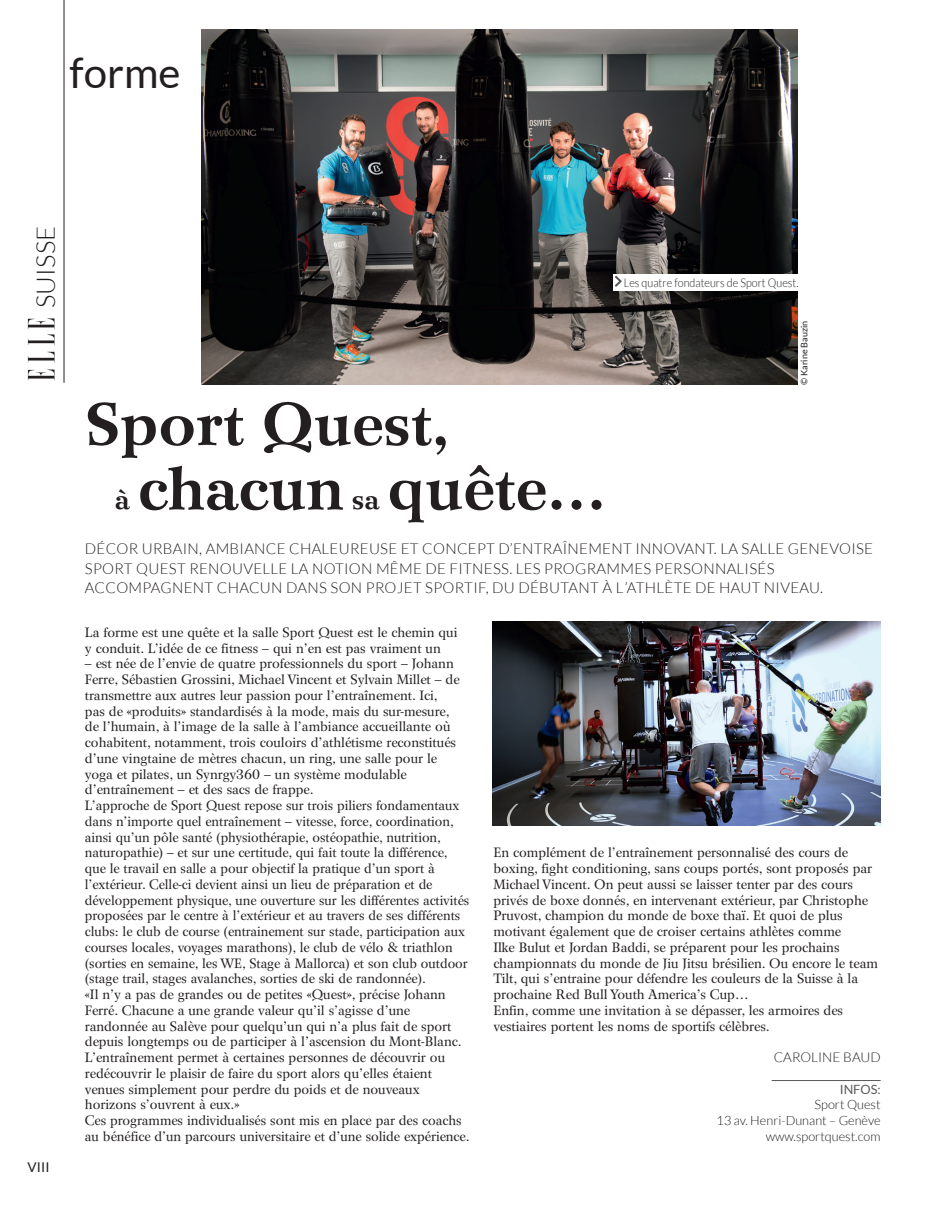
<style>
.page{position:relative;width:936px;height:1212px;background:#fff}
.page>*{position:absolute;margin:0;border:0;box-sizing:border-box;transform-origin:0 0}
.t1{font:700 60px "Wilke";color:#231f20}
.t2{font:42px "Lato";color:#231f20}
.t3{font:700 27px "Wilke";color:#231f20}
.t4{font:300 25.5px "Lato";letter-spacing:.01em;color:#231f20}
.t5{font:300 15px/19.5px "Lato";letter-spacing:.02em;color:#231f20}
.t6{font:13.5px/15.8px "Wilke";color:#231f20}
.t7{font:300 13.5px "Lato";letter-spacing:.005em;color:#231f20}
.t8{font:13.5px "Lato";color:#231f20}
.t9{font:300 12.75px/15.8px "Lato";color:#231f20;text-align:right}
.t10{font:12.75px "Lato";color:#57585a}
.t11{font:300 12px "Lato";color:#231f20;scale:.9 1}
.t12{font:9px "Lato";color:#231f20}
</style>
<div class="page">
<hr style="left:64px;top:0;width:1px;height:383px;background:#231f20">
<svg style="left:28px;top:369px;width:27px;height:11px"></svg>
<svg style="left:28px;top:352px;width:27px;height:11px"></svg>
<svg style="left:28px;top:318px;width:26px;height:27px"></svg>
<hr style="left:771px;top:1080px;width:109px;height:1px;background:#57585a">
<img style="left:202px;top:30px;width:595px;height:355px">
<img style="left:493px;top:621px;width:387px;height:205px">
<div style="left:613px;top:275px;width:190px;height:16px;background:#fff"></div>
<svg style="left:615px;top:276px;width:6px;height:11px"></svg>
<h2 class="t2" style="left:70px;top:49px;width:112px">forme</h2>
<h3 class="t4" style="left:32px;top:308px;width:84px;rotate:-90deg">SUISSE</h3>
<p class="t8" style="left:28px;top:1160px;width:24px">VIII</p>
<p class="t11" style="left:624px;top:276px;width:195px">Les quatre fondateurs de Sport Quest.</p>
<p class="t12" style="left:799px;top:385px;width:65px;rotate:-90deg">© Karine Bauzin</p>
<h1 class="t1" style="left:85px;top:388px;width:366px">Sport Quest,</h1>
<h3 class="t3" style="left:115px;top:484px;width:17px">à</h3>
<h1 class="t1" style="left:387px;top:453px;width:220px">quête…</h1>
<p class="t5" style="left:85px;top:539px;width:789px">DÉCOR URBAIN, AMBIANCE CHALEUREUSE ET CONCEPT D’ENTRAÎNEMENT INNOVANT. LA SALLE GENEVOISE<br>SPORT QUEST RENOUVELLE LA NOTION MÊME DE FITNESS. LES PROGRAMMES PERSONNALISÉS<br>ACCOMPAGNENT CHACUN DANS SON PROJET SPORTIF, DU DÉBUTANT À L’ATHLÈTE DE HAUT NIVEAU.</p>
<h1 class="t1" style="left:138px;top:453px;width:208px">chacun</h1>
<h3 class="t3" style="left:352px;top:484px;width:29px">sa</h3>
<p class="t6" style="left:85px;top:624px;width:374px">La forme est une quête et la salle Sport Quest est le chemin qui y conduit. L’idée de ce fitness – qui n’en est pas vraiment un</p>
<p class="t6" style="left:85px;top:656px;width:386px">– est née de l’envie de quatre professionnels du sport – Johann Ferre, Sébastien Grossini, Michael Vincent et Sylvain Millet – de transmettre aux autres leur passion pour l’entraînement. Ici,<br>pas de «produits» standardisés à la mode, mais du sur-mesure,<br>de l’humain, à l’image de la salle à l’ambiance accueillante où cohabitent, notamment, trois couloirs d’athlétisme reconstitués d’une vingtaine de mètres chacun, un ring, une salle pour le<br>yoga et pilates, un Synrgy360 – un système modulable d’entraînement – et des sacs de frappe.<br>L’approche de Sport Quest repose sur trois piliers fondamentaux dans n’importe quel entraînement – vitesse, force, coordination, ainsi qu’un pôle santé (physiothérapie, ostéopathie, nutrition, naturopathie) – et sur une certitude, qui fait toute la différence, que le travail en salle a pour objectif la pratique d’un sport à l’extérieur. Celle-ci devient ainsi un lieu de préparation et de développement physique, une ouverture sur les différentes activités proposées par le centre à l’extérieur et au travers de ses différents clubs: le club de course (entrainement sur stade, participation aux courses locales, voyages marathons), le club de vélo &amp; triathlon (sorties en semaine, les WE, Stage à Mallorca) et son club outdoor (stage trail, stages avalanches, sorties de ski de randonnée).<br>«Il n’y a pas de grandes ou de petites «Quest», précise Johann Ferré. Chacune a une grande valeur qu’il s’agisse d’une randonnée au Salève pour quelqu’un qui n’a plus fait de sport depuis longtemps ou de participer à l’ascension du Mont-Blanc.<br>L’entraînement permet à certaines personnes de découvrir ou redécouvrir le plaisir de faire du sport alors qu’elles étaient venues simplement pour perdre du poids et de nouveaux horizons s’ouvrent à eux.»<br>Ces programmes individualisés sont mis en place par des coachs au bénéfice d’un parcours universitaire et d’une solide expérience.</p>
<p class="t6" style="left:493px;top:845px;width:386px">En complément de l’entraînement personnalisé des cours de boxing, fight conditioning, sans coups portés, sont proposés par Michael Vincent. On peut aussi se laisser tenter par des cours privés de boxe donnés, en intervenant extérieur, par Christophe Pruvost, champion du monde de boxe thaï. Et quoi de plus motivant également que de croiser certains athlètes comme<br>Ilke Bulut et Jordan Baddi, se préparent pour les prochains championnats du monde de Jiu Jitsu brésilien. Ou encore le team Tilt, qui s’entraine pour défendre les couleurs de la Suisse à la prochaine Red Bull Youth America’s Cup…<br>Enfin, comme une invitation à se dépasser, les armoires des vestiaires portent les noms de sportifs célèbres.</p>
<p class="t7" style="left:773px;top:1050px;width:108px">CAROLINE BAUD</p>
<p class="t10" style="left:839px;top:1082px;width:42px">INFOS:</p>
<p class="t9" style="left:716px;top:1097px;width:165px">Sport Quest<br>13 av. Henri-Dunant – Genève www.sportquest.com</p>
</div>
